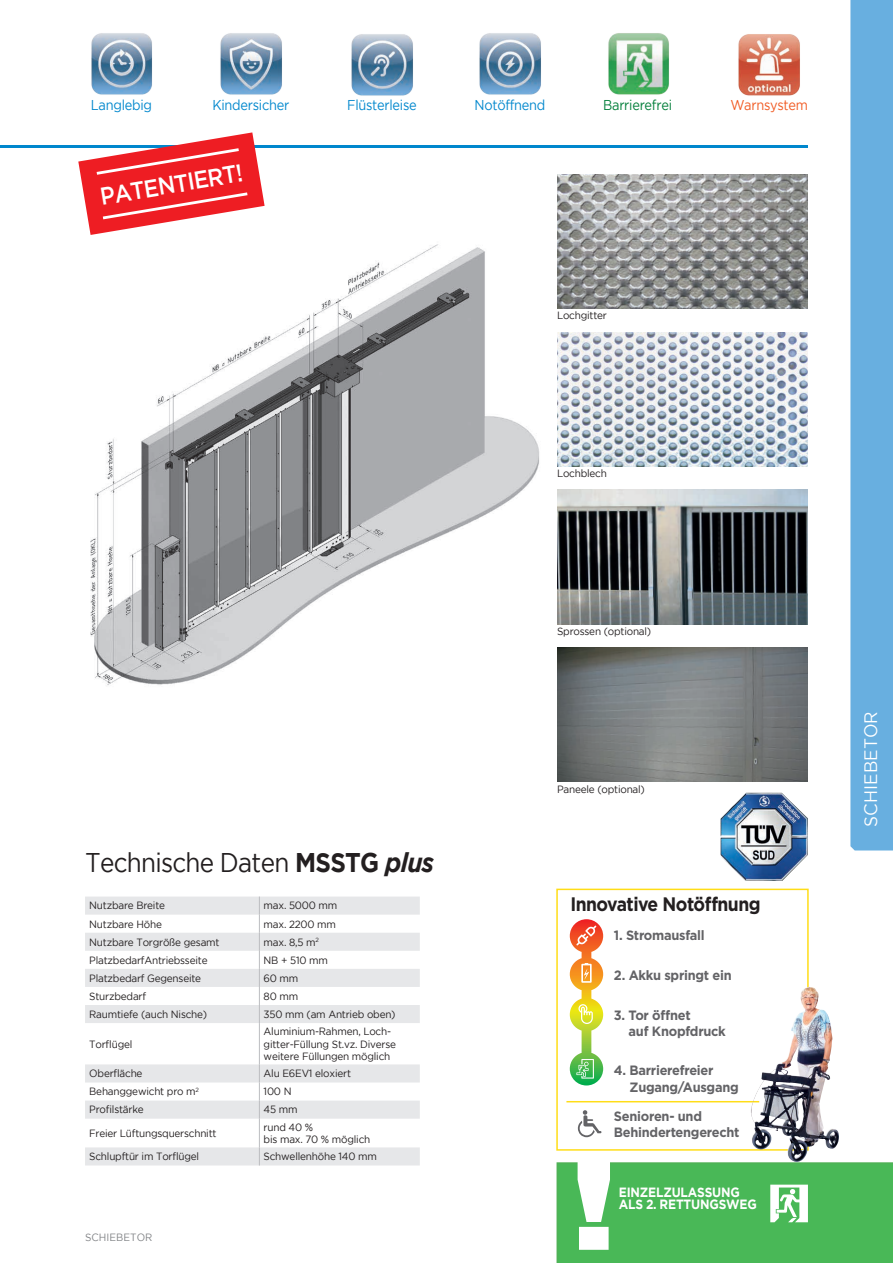
<style>
.page{position:relative;width:893px;height:1263px;background:#fff}
.page>*{position:absolute;margin:0;border:0;box-sizing:border-box;transform-origin:0 0}
.t1{font:127.5px "Gotham Ultra";color:#fff}
.t2{font:27px "Gotham";letter-spacing:-.03em;color:#231f20;scale:.9 1}
.t3{font:500 24.3px "Gotham";color:#fff;scale:.9 1}
.t4{font:700 19.5px "Gotham";letter-spacing:-.03em;color:#231f20;scale:.9 1}
.t5{font:18px "Gotham";letter-spacing:.005em;color:#fff;scale:.95 1}
.t6{font:14.25px "Gotham";letter-spacing:-.02em;color:#0087cd;scale:.9 1}
.t7{font:14.25px "Gotham";letter-spacing:-.02em;color:#007e39;scale:.9 1}
.t8{font:14.25px "Gotham";letter-spacing:-.02em;color:#f15921;scale:.9 1}
.t9{font:700 13.5px/16.2px "Gotham";letter-spacing:-.02em;color:#636366;scale:.95 1}
.t10{font:700 13.35px/12px "Gotham";letter-spacing:-.015em;color:#fff;scale:.9 1}
.t11{font:10.5px/12.6px "Gotham";letter-spacing:-.02em;color:#231f20;scale:.95 1}
.t12{font:10.5px "Gotham";letter-spacing:.005em;color:#808285;scale:.95 1}
.s1{font-weight:700}
.s2{font-weight:700;font-style:italic}
</style>
<div class="page">
<div style="left:850px;top:0;width:43px;height:850px;background:#68afe0"></div>
<img style="left:90px;top:244px;width:449px;height:441px">
<svg style="left:85px;top:1064px;width:335px;height:101px;fill:#e6e7e9"></svg>
<svg style="left:85px;top:896px;width:335px;height:127px"></svg>
<hr style="left:259px;top:1023px;width:1px;height:41px;background:#bcbdc0">
<svg style="left:259px;top:1064px;width:1px;height:101px"></svg>
<img style="left:91px;top:33px;width:61px;height:62px">
<img style="left:220px;top:33px;width:62px;height:62px">
<img style="left:351px;top:34px;width:62px;height:62px">
<img style="left:479px;top:33px;width:62px;height:62px">
<img style="left:608px;top:33px;width:61px;height:62px">
<img style="left:738px;top:34px;width:62px;height:62px">
<div style="left:556px;top:1162px;width:337px;height:101px;background:#49b857"></div>
<img style="left:557px;top:174px;width:251px;height:135px">
<img style="left:557px;top:490px;width:251px;height:134px">
<img style="left:557px;top:648px;width:251px;height:134px">
<img style="left:557px;top:332px;width:251px;height:134px">
<hr style="left:0;top:146px;width:808px;height:2px;background:#0087cd">
<svg style="left:78px;top:132px;width:187px;height:103px"></svg>
<img style="left:720px;top:793px;width:88px;height:88px">
<div style="left:556px;top:889px;width:253px;height:262px;border:2px solid #ffdd17"></div>
<hr style="left:566px;top:1101px;width:193px;height:1px;background:#ffdd17">
<img style="left:751px;top:987px;width:56px;height:160px">
<svg style="left:578px;top:1110px;width:23px;height:27px"></svg>
<svg style="left:570px;top:919px;width:33px;height:166px"></svg>
<h3 class="t6" style="left:91px;top:97px;width:69px">Langlebig</h3>
<h3 class="t6" style="left:213px;top:97px;width:87px">Kindersicher</h3>
<h3 class="t6" style="left:347px;top:97px;width:79px">Flüsterleise</h3>
<h3 class="t6" style="left:474px;top:97px;width:80px">Notöffnend</h3>
<h3 class="t7" style="left:603px;top:97px;width:78px">Barrierefrei</h3>
<h3 class="t8" style="left:730px;top:97px;width:88px">Warnsystem</h3>
<h3 class="t3" style="left:98px;top:182px;width:162px;rotate:-9deg">PATENTIERT!</h3>
<p class="t11" style="left:557px;top:309px;width:54px">Lochgitter</p>
<p class="t11" style="left:557px;top:467px;width:54px">Lochblech</p>
<h2 class="t2" style="left:85px;top:847px;width:389px">Technische Daten <span class="s1">MSSTG</span> <span class="s2">plus</span></h2>
<p class="t11" style="left:89px;top:899px;width:81px">Nutzbare Breite</p>
<p class="t11" style="left:264px;top:899px;width:79px">max. 5000 mm</p>
<p class="t11" style="left:89px;top:917px;width:78px">Nutzbare Höhe</p>
<p class="t11" style="left:264px;top:917px;width:78px">max. 2200 mm</p>
<p class="t11" style="left:89px;top:935px;width:139px">Nutzbare Torgröße gesamt</p>
<p class="t11" style="left:264px;top:935px;width:60px">max. 8,5 m<sup>2</sup></p>
<p class="t11" style="left:89px;top:953px;width:126px">PlatzbedarfAntriebsseite</p>
<p class="t11" style="left:264px;top:953px;width:69px">NB + 510 mm</p>
<p class="t11" style="left:89px;top:971px;width:119px">Platzbedarf Gegenseite</p>
<p class="t11" style="left:264px;top:971px;width:38px">60 mm</p>
<p class="t11" style="left:89px;top:989px;width:61px">Sturzbedarf</p>
<p class="t11" style="left:264px;top:989px;width:38px">80 mm</p>
<p class="t11" style="left:89px;top:1008px;width:126px">Raumtiefe (auch Nische)</p>
<p class="t11" style="left:264px;top:1008px;width:140px">350 mm (am Antrieb oben)</p>
<p class="t11" style="left:89px;top:1037px;width:47px">Torflügel</p>
<p class="t11" style="left:264px;top:1025px;width:141px">Aluminium-Rahmen, Loch&shy;gitter-Füllung St.vz. Diverse weitere Füllungen möglich</p>
<p class="t11" style="left:89px;top:1067px;width:58px">Oberfläche</p>
<p class="t11" style="left:264px;top:1067px;width:94px">Alu E6EV1 eloxiert</p>
<p class="t11" style="left:89px;top:1085px;width:117px">Behanggewicht pro m<sup>2</sup></p>
<p class="t11" style="left:264px;top:1085px;width:31px">100 N</p>
<p class="t11" style="left:89px;top:1103px;width:59px">Profilstärke</p>
<p class="t11" style="left:264px;top:1103px;width:37px">45 mm</p>
<p class="t11" style="left:89px;top:1127px;width:136px">Freier Lüftungsquerschnitt</p>
<p class="t11" style="left:264px;top:1120px;width:114px">rund 40 %<br>bis max. 70 % möglich</p>
<p class="t11" style="left:89px;top:1150px;width:117px">Schlupftür im Torflügel</p>
<p class="t11" style="left:264px;top:1150px;width:121px">Schwellenhöhe 140 mm</p>
<p class="t12" style="left:85px;top:1231px;width:72px">SCHIEBETOR</p>
<p class="t11" style="left:557px;top:625px;width:101px">Sprossen (optional)</p>
<p class="t11" style="left:557px;top:783px;width:94px">Paneele (optional)</p>
<h3 class="t4" style="left:570px;top:891px;width:213px">Innovative Notöffnung</h3>
<p class="t9" style="left:614px;top:927px;width:97px">1. Stromausfall</p>
<p class="t9" style="left:614px;top:967px;width:125px">2. Akku springt ein</p>
<p class="t9" style="left:629px;top:1007px;width:104px;text-indent:-15px">3. Tor öffnet<br>auf Knopfdruck</p>
<p class="t9" style="left:629px;top:1062px;width:116px;text-indent:-16px">4. Barrierefreier<br>Zugang/Ausgang</p>
<p class="t9" style="left:614px;top:1108px;width:134px">Senioren- und<br>Behindertengerecht</p>
<h1 class="t1" style="left:573px;top:1131px;width:43px">!</h1>
<p class="t10" style="left:619px;top:1185px;width:155px">EINZELZULASSUNG<br>ALS 2. RETTUNGSWEG</p>
<h3 class="t5" style="left:861px;top:826px;width:123px;rotate:-90deg">SCHIEBETOR</h3>
</div>
